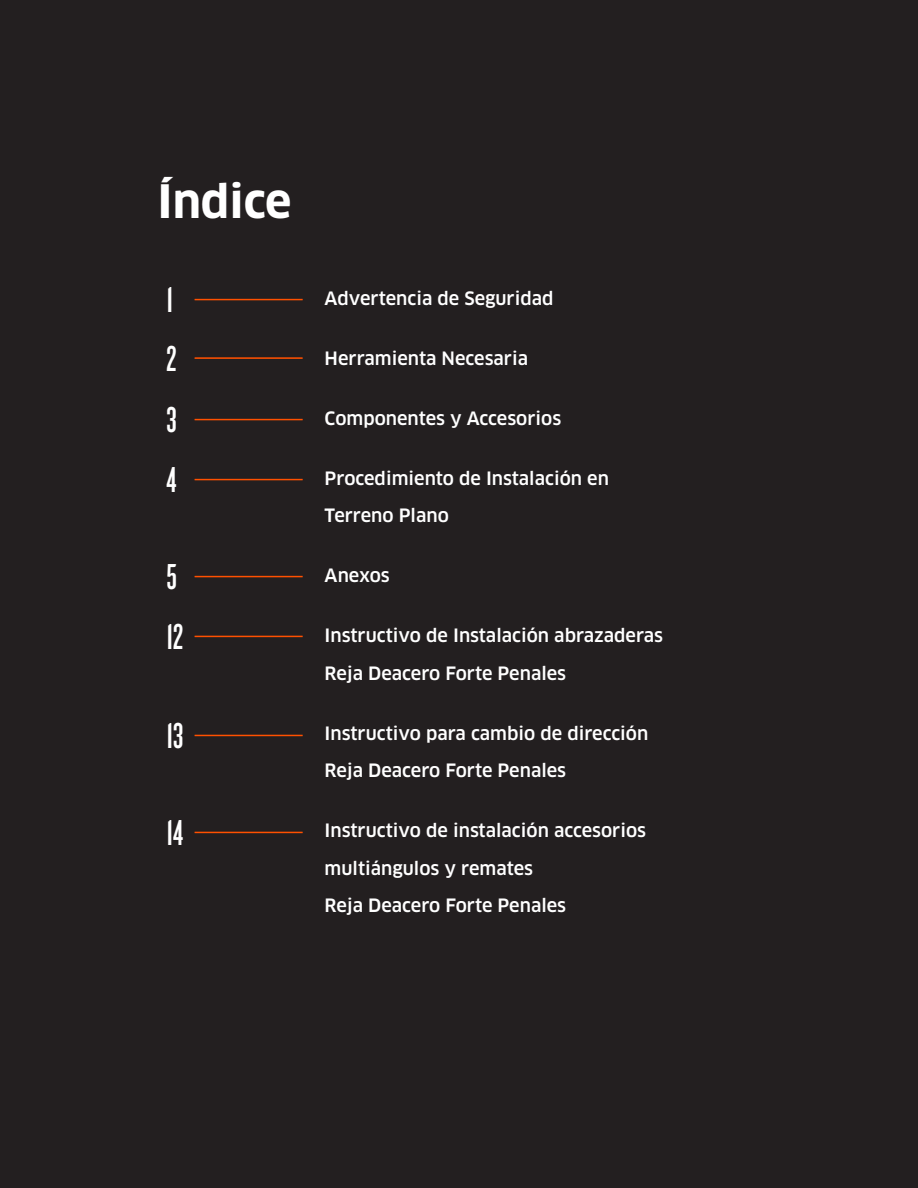
<style>
.page{position:relative;width:918px;height:1188px;background:#231f20}
.page>*{position:absolute;margin:0;border:0;box-sizing:border-box;transform-origin:0 0}
.t1{font:700 45px "Clan OT";color:#fff}
.t2{font:37.5px/60px "Knockout HTF47 Bantamweight";color:#fff;text-align:justify}
.t3{font:500 18px/37.5px "Clan OT";color:#fff}
</style>
<div class="page">
<hr style="left:195px;top:299px;width:108px;height:1px;background:#ff5000">
<hr style="left:195px;top:357px;width:108px;height:2px;background:#ff5000">
<hr style="left:195px;top:419px;width:108px;height:1px;background:#ff5000">
<hr style="left:195px;top:479px;width:108px;height:1px;background:#ff5000">
<hr style="left:195px;top:576px;width:108px;height:1px;background:#ff5000">
<hr style="left:195px;top:636px;width:108px;height:1px;background:#ff5000">
<hr style="left:195px;top:735px;width:108px;height:1px;background:#ff5000">
<hr style="left:195px;top:832px;width:108px;height:1px;background:#ff5000">
<h1 class="t1" style="left:158px;top:175px;width:136px">Índice</h1>
<h2 class="t2" style="left:167px;top:270px;width:12px">1<br>2<br>3<br>4</h2>
<h2 class="t2" style="left:167px;top:547px;width:18px">5<br>12</h2>
<h2 class="t2" style="left:167px;top:706px;width:19px">13</h2>
<h2 class="t2" style="left:167px;top:803px;width:18px">14</h2>
<p class="t3" style="left:325px;top:280px;width:230px">Advertencia de Seguridad</p>
<p class="t3" style="left:325px;top:340px;width:205px">Herramienta Necesaria</p>
<p class="t3" style="left:325px;top:400px;width:238px">Componentes y Accesorios</p>
<p class="t3" style="left:325px;top:460px;width:286px">Procedimiento de Instalación en<br>Terreno Plano</p>
<p class="t3" style="left:325px;top:557px;width:67px">Anexos</p>
<p class="t3" style="left:325px;top:617px;width:340px">Instructivo de Instalación abrazaderas<br>Reja Deacero Forte Penales</p>
<p class="t3" style="left:325px;top:715px;width:325px">Instructivo para cambio de dirección<br>Reja Deacero Forte Penales</p>
<p class="t3" style="left:325px;top:812px;width:323px">Instructivo de instalación accesorios multiángulos y remates<br>Reja Deacero Forte Penales</p>
</div>
